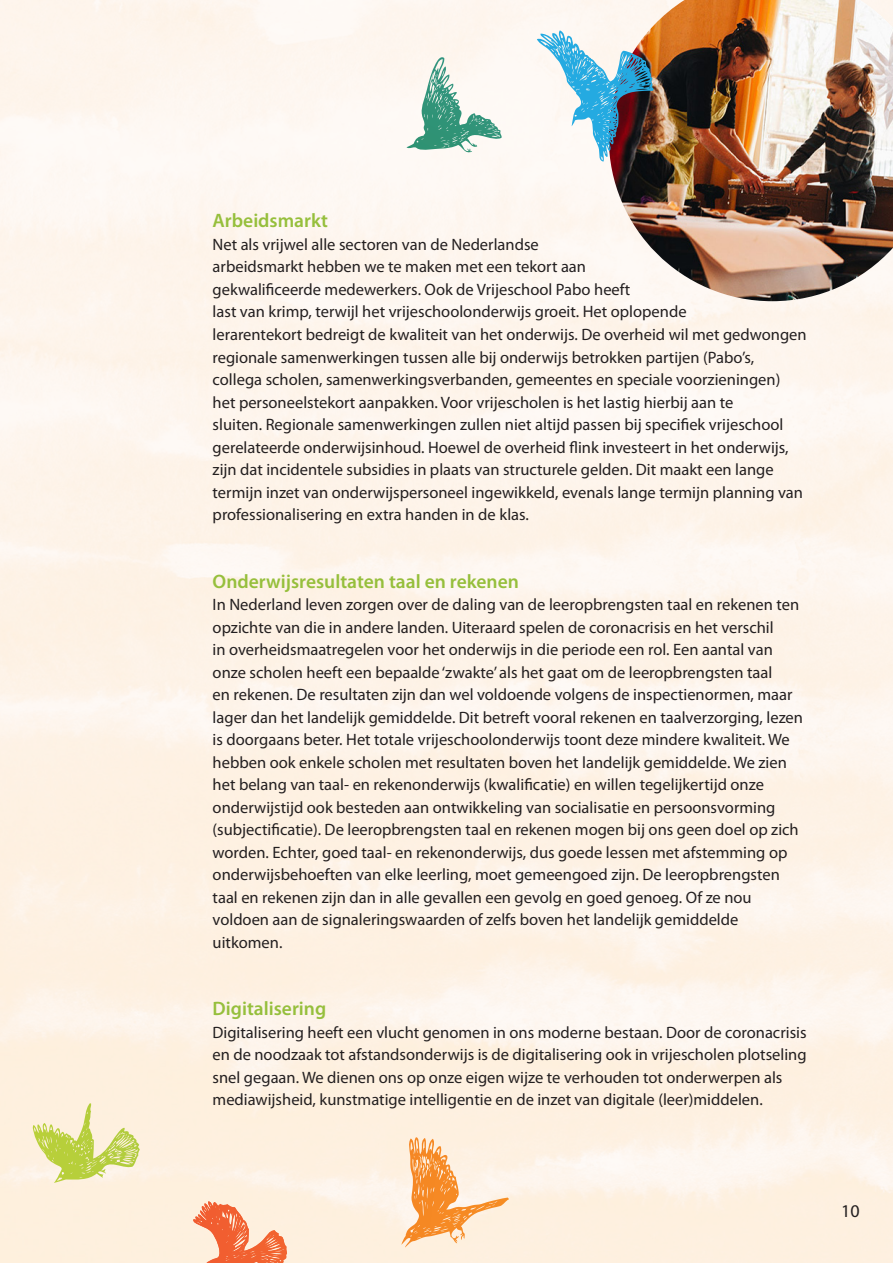
<style>
.page{position:relative;width:893px;height:1263px;background:#fff}
.page>*{position:absolute;margin:0;border:0;box-sizing:border-box;transform-origin:0 0}
._2__Kop{font:600 19.5px "Myriad Pro";color:#96bf3c}
.t1{font:18px "Myriad Pro";color:#231f20}
._3__Txt{font:16.5px/22.5px "Myriad Pro";color:#231f20}
</style>
<div class="page">
<svg style="left:32px;top:1103px;width:108px;height:80px;background:#e3e4a4"></svg>
<svg style="left:401px;top:1137px;width:108px;height:110px;background:#facfa5"></svg>
<svg style="left:193px;top:1201px;width:94px;height:62px;background:#f7aa8a"></svg>
<img style="left:609px;top:0;width:284px;height:301px">
<svg style="left:537px;top:30px;width:117px;height:132px"></svg>
<svg style="left:406px;top:57px;width:96px;height:98px"></svg>
<p class="_2__Kop" style="left:213px;top:209px;width:117px">Arbeidsmarkt</p>
<p class="_3__Txt" style="left:213px;top:233px;width:596px">Net als vrijwel alle sectoren van de Nederlandse<br>arbeidsmarkt hebben we te maken met een tekort aan<br>gekwalificeerde medewerkers. Ook de Vrijeschool Pabo heeft<br>last van krimp, terwijl het vrijeschoolonderwijs groeit. Het oplopende<br>lerarentekort bedreigt de kwaliteit van het onderwijs. De overheid wil met gedwongen regionale samenwerkingen tussen alle bij onderwijs betrokken partijen (Pabo’s, collega scholen, samenwerkingsverbanden, gemeentes en speciale voorzieningen) het personeelstekort aanpakken. Voor vrijescholen is het lastig hierbij aan te<br>sluiten. Regionale samenwerkingen zullen niet altijd passen bij specifiek vrijeschool gerelateerde onderwijsinhoud. Hoewel de overheid flink investeert in het onderwijs, zijn dat incidentele subsidies in plaats van structurele gelden. Dit maakt een lange termijn inzet van onderwijspersoneel ingewikkeld, evenals lange termijn planning van professionalisering en extra handen in de klas.</p>
<p class="_2__Kop" style="left:213px;top:569px;width:308px">Onderwijsresultaten taal en rekenen</p>
<p class="_3__Txt" style="left:213px;top:593px;width:592px">In Nederland leven zorgen over de daling van de leeropbrengsten taal en rekenen ten opzichte van die in andere landen. Uiteraard spelen de coronacrisis en het verschil<br>in overheidsmaatregelen voor het onderwijs in die periode een rol. Een aantal van onze scholen heeft een bepaalde ‘zwakte’ als het gaat om de leeropbrengsten taal<br>en rekenen. De resultaten zijn dan wel voldoende volgens de inspectienormen, maar lager dan het landelijk gemiddelde. Dit betreft vooral rekenen en taalverzorging, lezen is doorgaans beter. Het totale vrijeschoolonderwijs toont deze mindere kwaliteit. We hebben ook enkele scholen met resultaten boven het landelijk gemiddelde. We zien het belang van taal- en rekenonderwijs (kwalificatie) en willen tegelijkertijd onze onderwijstijd ook besteden aan ontwikkeling van socialisatie en persoonsvorming (subjectificatie). De leeropbrengsten taal en rekenen mogen bij ons geen doel op zich worden. Echter, goed taal- en rekenonderwijs, dus goede lessen met afstemming op onderwijsbehoeften van elke leerling, moet gemeengoed zijn. De leeropbrengsten taal en rekenen zijn dan in alle gevallen een gevolg en goed genoeg. Of ze nou voldoen aan de signaleringswaarden of zelfs boven het landelijk gemiddelde uitkomen.</p>
<p class="_2__Kop" style="left:213px;top:996px;width:115px">Digitalisering</p>
<p class="_3__Txt" style="left:213px;top:1020px;width:596px">Digitalisering heeft een vlucht genomen in ons moderne bestaan. Door de coronacrisis en de noodzaak tot afstandsonderwijs is de digitalisering ook in vrijescholen plotseling snel gegaan. We dienen ons op onze eigen wijze te verhouden tot onderwerpen als mediawijsheid, kunstmatige intelligentie en de inzet van digitale (leer)middelen.</p>
<p class="t1" style="left:841px;top:1200px;width:20px">10</p>
</div>
